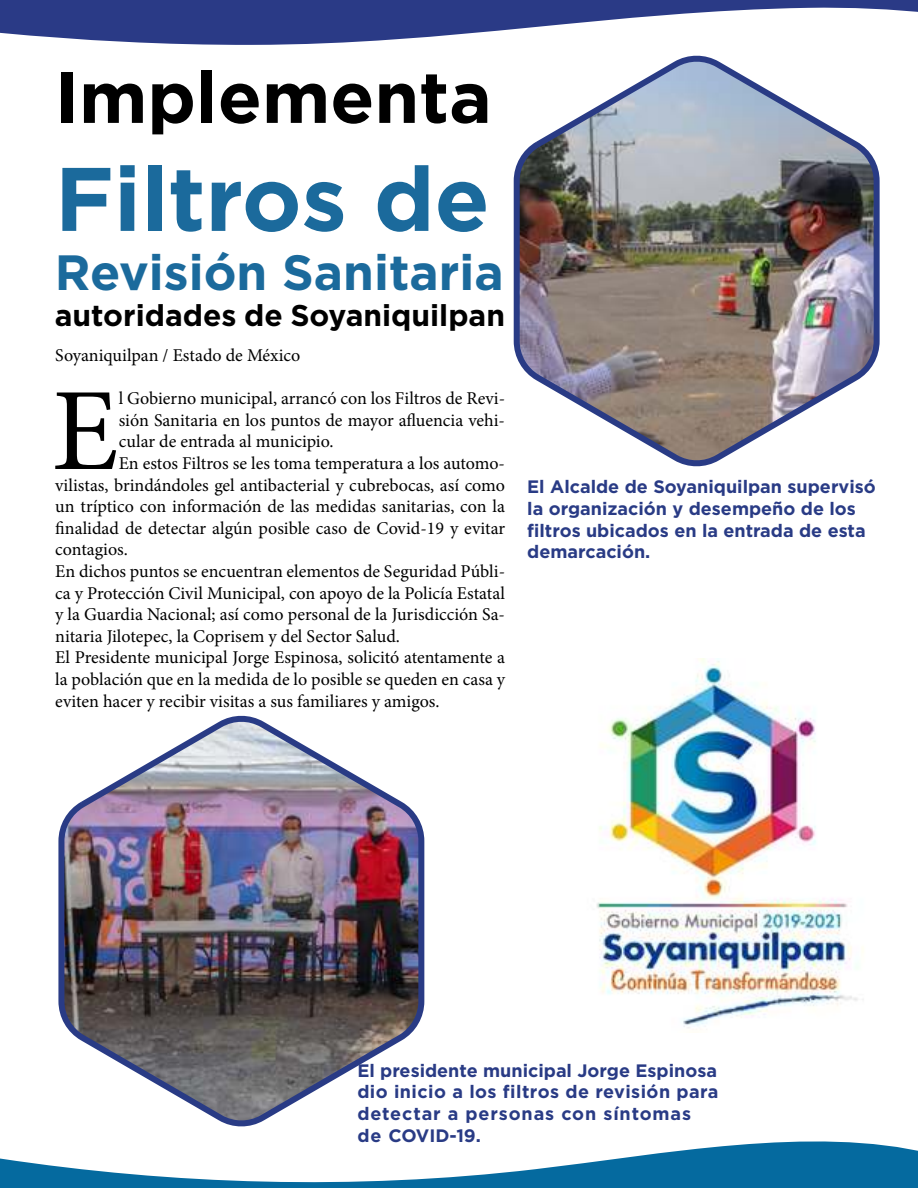
<style>
.page{position:relative;width:918px;height:1188px;background:#fff}
.page>*{position:absolute;margin:0;border:0;box-sizing:border-box;transform-origin:0 0}
.t1{font:117.75px "Minion Pro";color:#000}
.t2{font:700 90px "Gotham";color:#1b6a9c}
.t3{font:700 72px "Gotham";color:#000}
.t4{font:700 49.5px "Gotham";color:#1b6a9c}
.t5{font:700 30px "Gotham";color:#000}
.t6{font:18px "Minion Pro";color:#000}
.t7{font:700 18px/21.6px "Gotham";letter-spacing:.025em;color:#293b85}
.t8{font:700 18px/21.6px "Gotham";color:#293b85}
</style>
<div class="page">
<svg style="left:0;top:0;width:918px;height:45px"></svg>
<svg style="left:0;top:1141px;width:918px;height:47px"></svg>
<img style="left:58px;top:715px;width:367px;height:412px">
<img style="left:513px;top:55px;width:367px;height:412px">
<img style="left:596px;top:659px;width:267px;height:369px">
<h3 class="t3" style="left:55px;top:65px;width:438px">Implementa</h3>
<h2 class="t2" style="left:55px;top:159px;width:436px">Filtros de</h2>
<h3 class="t4" style="left:55px;top:251px;width:450px">Revisión Sanitaria</h3>
<h3 class="t5" style="left:55px;top:302px;width:452px">autoridades de Soyaniquilpan</h3>
<p class="t6" style="left:55px;top:346px;width:247px">Soyaniquilpan / Estado de México</p>
<h1 class="t1" style="left:52px;top:374px;width:68px">E</h1>
<p class="t6" style="left:119px;top:390px;width:388px">l Gobierno municipal, arrancó con los Filtros de Revi-</p>
<p class="t6" style="left:119px;top:411px;width:388px">sión Sanitaria en los puntos de mayor afluencia vehi-</p>
<p class="t6" style="left:119px;top:433px;width:216px">cular de entrada al municipio.</p>
<p class="t6" style="left:119px;top:454px;width:388px">En estos Filtros se les toma temperatura a los automo-</p>
<p class="t6" style="left:55px;top:476px;width:451px">vilistas, brindándoles gel antibacterial y cubrebocas, así como</p>
<p class="t6" style="left:55px;top:498px;width:451px">un tríptico con información de las medidas sanitarias, con la</p>
<p class="t6" style="left:55px;top:519px;width:451px">finalidad de detectar algún posible caso de Covid-19 y evitar</p>
<p class="t6" style="left:55px;top:541px;width:74px">contagios.</p>
<p class="t6" style="left:55px;top:562px;width:451px">En dichos puntos se encuentran elementos de Seguridad Públi-</p>
<p class="t6" style="left:55px;top:584px;width:451px">ca y Protección Civil Municipal, con apoyo de la Policía Estatal</p>
<p class="t6" style="left:55px;top:606px;width:451px">y la Guardia Nacional; así como personal de la Jurisdicción Sa-</p>
<p class="t6" style="left:55px;top:627px;width:346px">nitaria Jilotepec, la Coprisem y del Sector Salud.</p>
<p class="t6" style="left:55px;top:649px;width:451px">El Presidente municipal Jorge Espinosa, solicitó atentamente a</p>
<p class="t6" style="left:55px;top:670px;width:451px">la población que en la medida de lo posible se queden en casa y</p>
<p class="t6" style="left:55px;top:692px;width:386px">eviten hacer y recibir visitas a sus familiares y amigos.</p>
<p class="t8" style="left:527px;top:477px;width:350px">El Alcalde de Soyaniquilpan supervisó la organización y desempeño de los filtros ubicados en la entrada de esta demarcación.</p>
<p class="t7" style="left:357px;top:1061px;width:363px">El presidente municipal Jorge Espinosa dio inicio a los filtros de revisión para detectar a personas con síntomas de COVID-19.</p>
</div>
